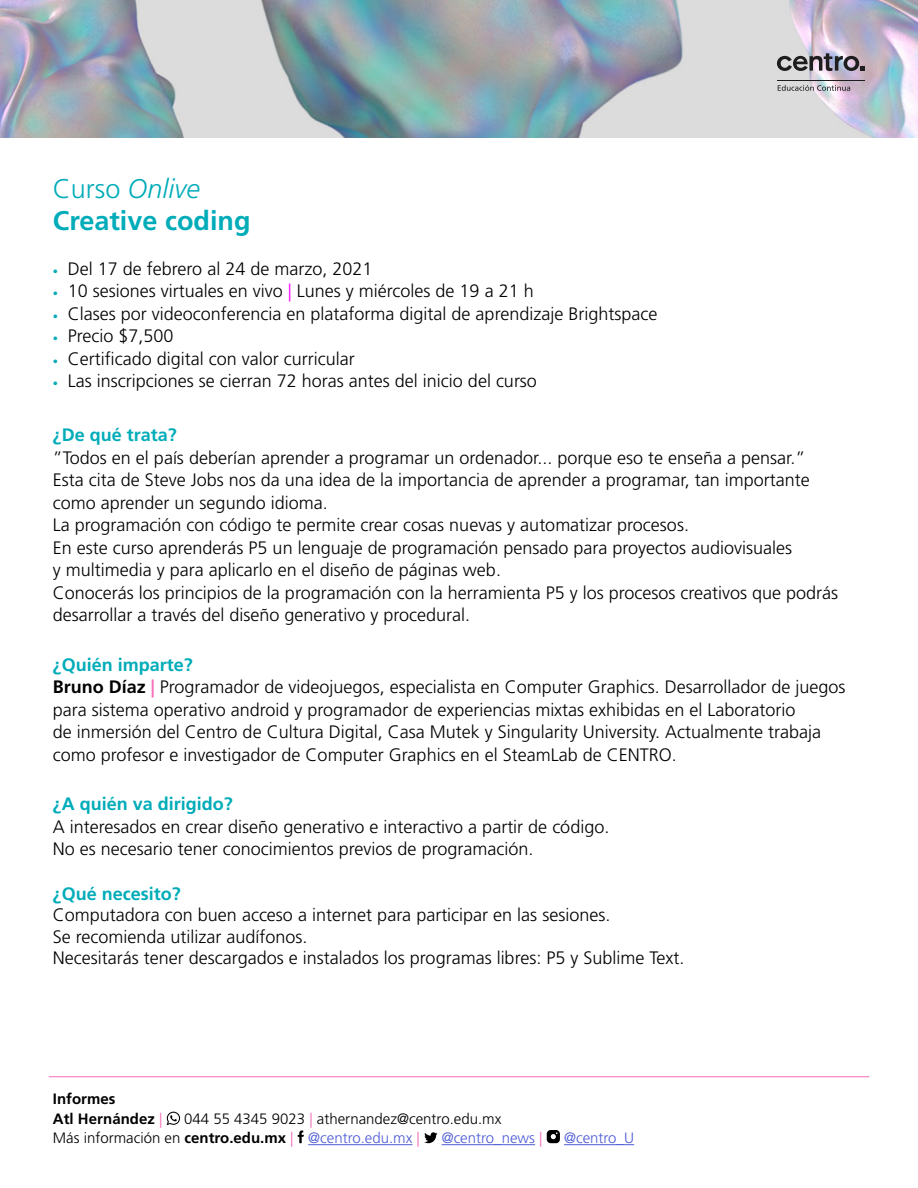
<style>
.page{position:relative;width:918px;height:1188px;background:#fff}
.page>*{position:absolute;margin:0;border:0;box-sizing:border-box;transform-origin:0 0}
.t1{font:700 27px "Frutiger";color:#00acb9}
.t2{font:italic 300 27px "Frutiger";color:#00acb9}
.t3{font:300 18px "Frutiger";color:#000}
.t4{font:700 18px "Frutiger";color:#00acb9}
.t5{font:300 15px/19.5px "Frutiger";color:#000}
.t6{font:300 15px "Frutiger";color:#4f5cd6}
.t7{font:700 15px/19.5px "Frutiger";color:#000}
.s1{font-style:normal}
.s2{font-size:10.5px;color:#00acb9}
.s3{color:#f0f}
.s4{font-weight:700}
.s5{font-weight:700;color:#f76db4}
.s6{font-weight:300;color:#f56cb5}
.s7{color:#f56cb5}
.s8{color:#4f5cd6}
</style>
<div class="page">
<img style="left:0;top:0;width:918px;height:137px">
<svg style="left:778px;top:85px;width:72px;height:6px"></svg>
<hr style="left:777px;top:81px;width:88px;height:1px;background:#1e1e1e">
<svg style="left:777px;top:53px;width:88px;height:18px;background:#88848c"></svg>
<hr style="left:49px;top:1076px;width:820px;height:1px;background:#f56cb5">
<hr style="left:308px;top:1144px;width:104px;height:1px;background:#4f5cd6">
<hr style="left:442px;top:1144px;width:93px;height:1px;background:#4f5cd6">
<hr style="left:564px;top:1144px;width:70px;height:1px;background:#4f5cd6">
<svg style="left:167px;top:1112px;width:13px;height:13px"></svg>
<svg style="left:298px;top:1130px;width:6px;height:13px"></svg>
<svg style="left:424px;top:1132px;width:14px;height:11px"></svg>
<div style="left:547px;top:1130px;width:13px;height:13px;background:#000;border-radius:4px"></div>
<svg style="left:551px;top:1132px;width:7px;height:7px"></svg>
<p class="t2" style="left:53px;top:173px;width:149px"><span class="s1">Curso</span> Onlive</p>
<p class="t1" style="left:53px;top:205px;width:199px">Creative coding</p>
<p class="t3" style="left:53px;top:259px;width:321px"><span class="s2">•</span> Del 17 de febrero al 24 de marzo, 2021</p>
<p class="t3" style="left:53px;top:281px;width:482px"><span class="s2">•</span> 10 sesiones virtuales en vivo <span class="s3">|</span> Lunes y miércoles de 19 a 21 h</p>
<p class="t3" style="left:53px;top:304px;width:606px"><span class="s2">•</span> Clases por videoconferencia en plataforma digital de aprendizaje Brightspace</p>
<p class="t3" style="left:53px;top:326px;width:122px"><span class="s2">•</span> Precio $7,500</p>
<p class="t3" style="left:53px;top:349px;width:303px"><span class="s2">•</span> Certificado digital con valor curricular</p>
<p class="t3" style="left:53px;top:371px;width:486px"><span class="s2">•</span> Las inscripciones se cierran 72 horas antes del inicio del curso</p>
<p class="t4" style="left:53px;top:425px;width:126px">¿De qué trata?</p>
<p class="t3" style="left:53px;top:448px;width:754px">”Todos en el país deberían aprender a programar un ordenador... porque eso te enseña a pensar.”</p>
<p class="t3" style="left:53px;top:470px;width:758px">Esta cita de Steve Jobs nos da una idea de la importancia de aprender a programar, tan importante</p>
<p class="t3" style="left:53px;top:493px;width:276px">como aprender un segundo idioma.</p>
<p class="t3" style="left:53px;top:515px;width:638px">La programación con código te permite crear cosas nuevas y automatizar procesos.</p>
<p class="t3" style="left:53px;top:538px;width:741px">En este curso aprenderás P5 un lenguaje de programación pensado para proyectos audiovisuales</p>
<p class="t3" style="left:53px;top:560px;width:450px">y multimedia y para aplicarlo en el diseño de páginas web.</p>
<p class="t3" style="left:53px;top:583px;width:787px">Conocerás los principios de la programación con la herramienta P5 y los procesos creativos que podrás</p>
<p class="t3" style="left:53px;top:605px;width:419px">desarrollar a través del diseño generativo y procedural.</p>
<p class="t4" style="left:53px;top:654px;width:142px">¿Quién imparte?</p>
<p class="t3" style="left:53px;top:677px;width:794px"><span class="s4">Bruno Díaz</span> <span class="s5">|</span> Programador de videojuegos, especialista en Computer Graphics. Desarrollador de juegos</p>
<p class="t3" style="left:53px;top:700px;width:744px">para sistema operativo android y programador de experiencias mixtas exhibidas en el Laboratorio</p>
<p class="t3" style="left:53px;top:722px;width:770px">de inmersión del Centro de Cultura Digital, Casa Mutek y Singularity University. Actualmente trabaja</p>
<p class="t3" style="left:53px;top:745px;width:625px">como profesor e investigador de Computer Graphics en el SteamLab de CENTRO.</p>
<p class="t4" style="left:53px;top:794px;width:182px">¿A quién va dirigido?</p>
<p class="t3" style="left:53px;top:817px;width:558px">A interesados en crear diseño generativo e interactivo a partir de código.</p>
<p class="t3" style="left:53px;top:839px;width:482px">No es necesario tener conocimientos previos de programación.</p>
<p class="t4" style="left:53px;top:883px;width:130px">¿Qué necesito?</p>
<p class="t3" style="left:53px;top:905px;width:559px">Computadora con buen acceso a internet para participar en las sesiones.</p>
<p class="t3" style="left:53px;top:926px;width:256px">Se recomienda utilizar audífonos.</p>
<p class="t3" style="left:53px;top:948px;width:633px">Necesitarás tener descargados e instalados los programas libres: P5 y Sublime Text.</p>
<p class="t7" style="left:53px;top:1089px;width:111px">Informes<br>Atl Hernández <span class="s6">|</span></p>
<p class="t5" style="left:53px;top:1109px;width:450px;text-indent:131px">044 55 4345 9023 <span class="s7">|</span> athernandez@centro.edu.mx<br>Más información en <span class="s4">centro.edu.mx</span> <span class="s7">|</span> <span class="s8">@centro.edu.mx</span> <span class="s7">|</span></p>
<p class="t6" style="left:442px;top:1130px;width:102px">@centro_news <span class="s7">|</span></p>
<p class="t6" style="left:564px;top:1130px;width:72px">@centro_U</p>
</div>
